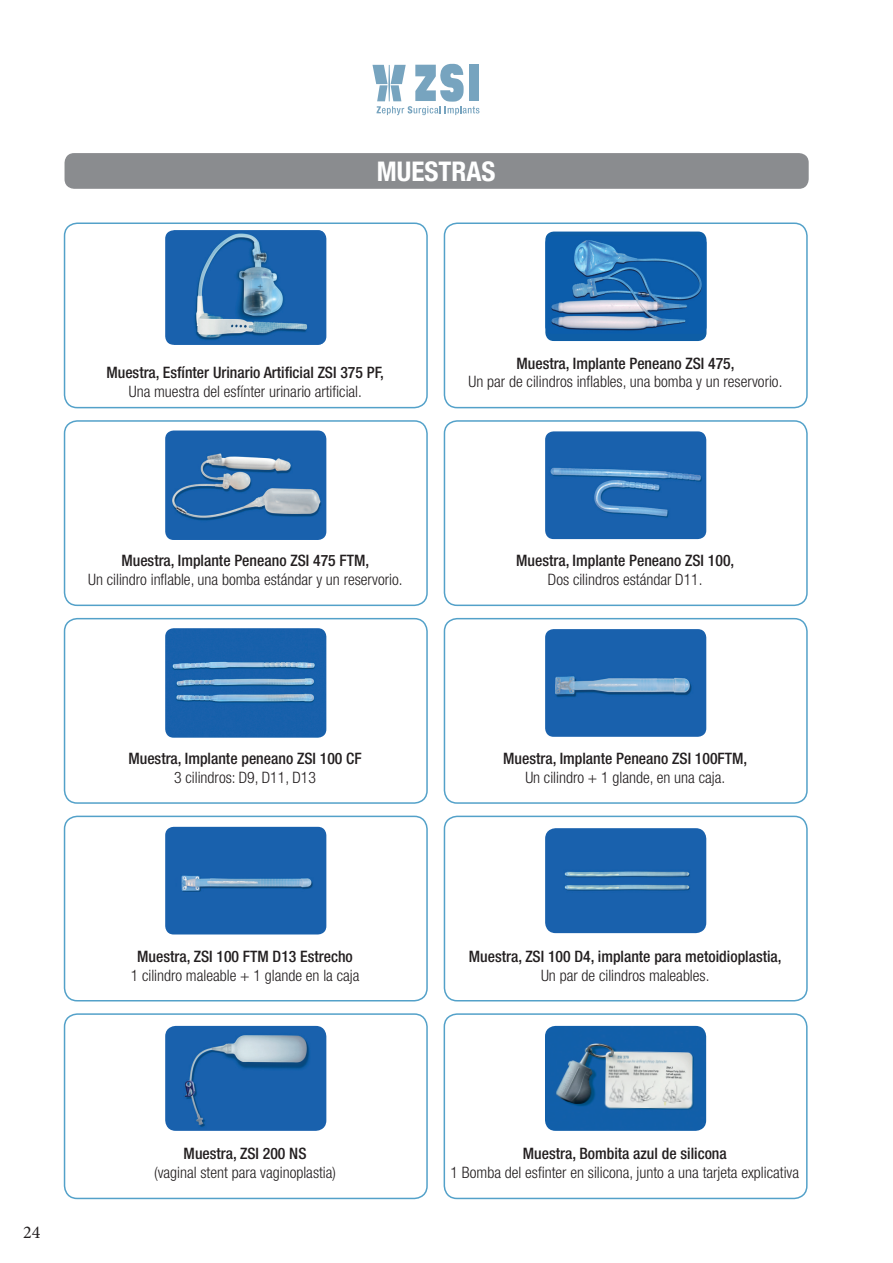
<style>
.page{position:relative;width:893px;height:1263px;background:#fff}
.page>*{position:absolute;margin:0;border:0;box-sizing:border-box;transform-origin:0 0}
.t1{font:700 condensed 27px "Helvetica Neue LT Com";color:#fff}
.t2{font:18px "Minion Pro";color:#231f20}
.t3{font:300 condensed 15.75px "Helvetica Neue LT Std";color:#231f20}
.t4{font:500 condensed 15.75px "Helvetica Neue LT Std";color:#231f20}
</style>
<div class="page">
<svg style="left:372px;top:64px;width:107px;height:51px"></svg>
<div style="left:65px;top:153px;width:744px;height:36px;background:#8a8c8f;border-radius:10px"></div>
<div style="left:545px;top:232px;width:161px;height:109px;background:#0e5ea6;border-radius:9px"></div>
<img style="left:165px;top:430px;width:161px;height:110px">
<img style="left:545px;top:828px;width:161px;height:105px">
<div style="left:64px;top:222px;width:364px;height:186px;border:2px solid #53a1c9;border-radius:13px"></div>
<div style="left:444px;top:222px;width:364px;height:186px;border:2px solid #53a1c9;border-radius:13px"></div>
<div style="left:64px;top:420px;width:364px;height:186px;border:2px solid #53a1c9;border-radius:13px"></div>
<div style="left:444px;top:420px;width:364px;height:186px;border:2px solid #53a1c9;border-radius:13px"></div>
<div style="left:64px;top:816px;width:364px;height:185px;border:2px solid #53a1c9;border-radius:13px"></div>
<div style="left:444px;top:816px;width:364px;height:185px;border:2px solid #53a1c9;border-radius:13px"></div>
<div style="left:444px;top:1013px;width:364px;height:186px;border:2px solid #53a1c9;border-radius:13px"></div>
<div style="left:64px;top:618px;width:364px;height:186px;border:2px solid #53a1c9;border-radius:13px"></div>
<div style="left:444px;top:618px;width:364px;height:186px;border:2px solid #53a1c9;border-radius:13px"></div>
<div style="left:165px;top:230px;width:161px;height:115px;background:#1961ad;border-radius:9px"></div>
<img style="left:174px;top:230px;width:149px;height:115px">
<img style="left:545px;top:629px;width:161px;height:108px">
<img style="left:165px;top:827px;width:161px;height:107px">
<img style="left:165px;top:628px;width:161px;height:110px">
<img style="left:545px;top:1026px;width:161px;height:105px">
<img style="left:545px;top:431px;width:161px;height:108px">
<img style="left:545px;top:236px;width:161px;height:98px">
<div style="left:64px;top:1013px;width:364px;height:186px;border:2px solid #53a1c9;border-radius:13px"></div>
<img style="left:165px;top:1026px;width:161px;height:105px">
<h1 class="t1" style="left:377px;top:155px;width:120px">MUESTRAS</h1>
<p class="t4" style="left:106px;top:363px;width:279px">Muestra, Esfínter Urinario Artificial ZSI 375 PF,</p>
<p class="t3" style="left:129px;top:382px;width:235px">Una muestra del esfínter urinario artificial.</p>
<p class="t4" style="left:121px;top:551px;width:249px">Muestra, Implante Peneano ZSI 475 FTM,</p>
<p class="t3" style="left:88px;top:571px;width:316px">Un cilindro inflable, una bomba estándar y un reservorio.</p>
<p class="t4" style="left:516px;top:354px;width:220px">Muestra, Implante Peneano ZSI 475,</p>
<p class="t3" style="left:469px;top:373px;width:315px">Un par de cilindros inflables, una bomba y un reservorio.</p>
<p class="t4" style="left:516px;top:551px;width:220px">Muestra, Implante Peneano ZSI 100,</p>
<p class="t3" style="left:548px;top:571px;width:156px">Dos cilindros estándar D11.</p>
<p class="t2" style="left:23px;top:1220px;width:19px">24</p>
<p class="t4" style="left:128px;top:749px;width:235px">Muestra, Implante peneano ZSI 100 CF</p>
<p class="t3" style="left:174px;top:768px;width:143px">3 cilindros: D9, D11, D13</p>
<p class="t4" style="left:137px;top:947px;width:217px">Muestra, ZSI 100 FTM D13 Estrecho</p>
<p class="t3" style="left:131px;top:966px;width:230px">1 cilindro maleable + 1 glande en la caja</p>
<p class="t4" style="left:184px;top:1144px;width:124px">Muestra, ZSI 200 NS</p>
<p class="t3" style="left:154px;top:1164px;width:183px">(vaginal stent para vaginoplastia)</p>
<p class="t4" style="left:503px;top:749px;width:246px">Muestra, Implante Peneano ZSI 100FTM,</p>
<p class="t3" style="left:525px;top:768px;width:201px">Un cilindro + 1 glande, en una caja.</p>
<p class="t4" style="left:469px;top:947px;width:314px">Muestra, ZSI 100 D4, implante para metoidioplastia,</p>
<p class="t3" style="left:541px;top:966px;width:170px">Un par de cilindros maleables.</p>
<p class="t4" style="left:523px;top:1144px;width:205px">Muestra, Bombita azul de silicona</p>
<p class="t3" style="left:451px;top:1164px;width:350px">1 Bomba del esfinter en silicona, junto a una tarjeta explicativa</p>
</div>
